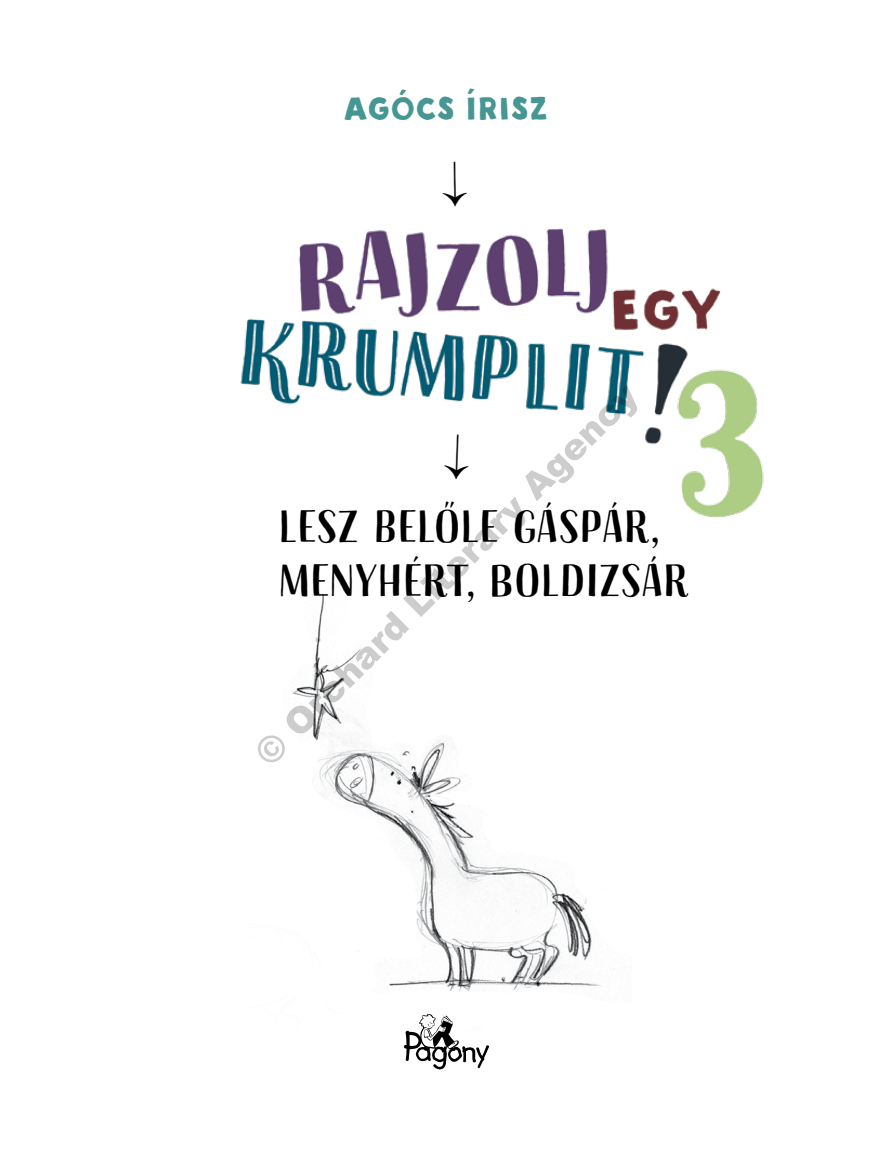
<style>
.page{position:relative;width:893px;height:1149px;background:#fff}
.page>*{position:absolute;margin:0;border:0;box-sizing:border-box;transform-origin:0 0}
.t1{font:45px/54px "Sofa Sans Hand Regular DP";color:#000}
.t2{font:900 36px "Arial";color:rgb(0 0 0/.2)}
.t3{font:33px "SD Sans Fill One";color:#469693}
</style>
<div class="page">
<img style="left:318px;top:739px;width:297px;height:252px">
<img style="left:292px;top:594px;width:80px;height:153px">
<img style="left:240px;top:228px;width:524px;height:290px">
<svg style="left:404px;top:1014px;width:85px;height:54px"></svg>
<svg style="left:444px;top:433px;width:26px;height:46px"></svg>
<p class="t3" style="left:345px;top:87px;width:205px">AGÓCS ÍRISZ</p>
<p class="t2" style="left:243px;top:740px;width:524px;rotate:-45deg">© Orchard Literary Agency</p>
<p class="t1" style="left:279px;top:504px;width:411px">LESZ BELŐLE GÁSPÁR,<br>MENYHÉRT, BOLDIZSÁR</p>
</div>
